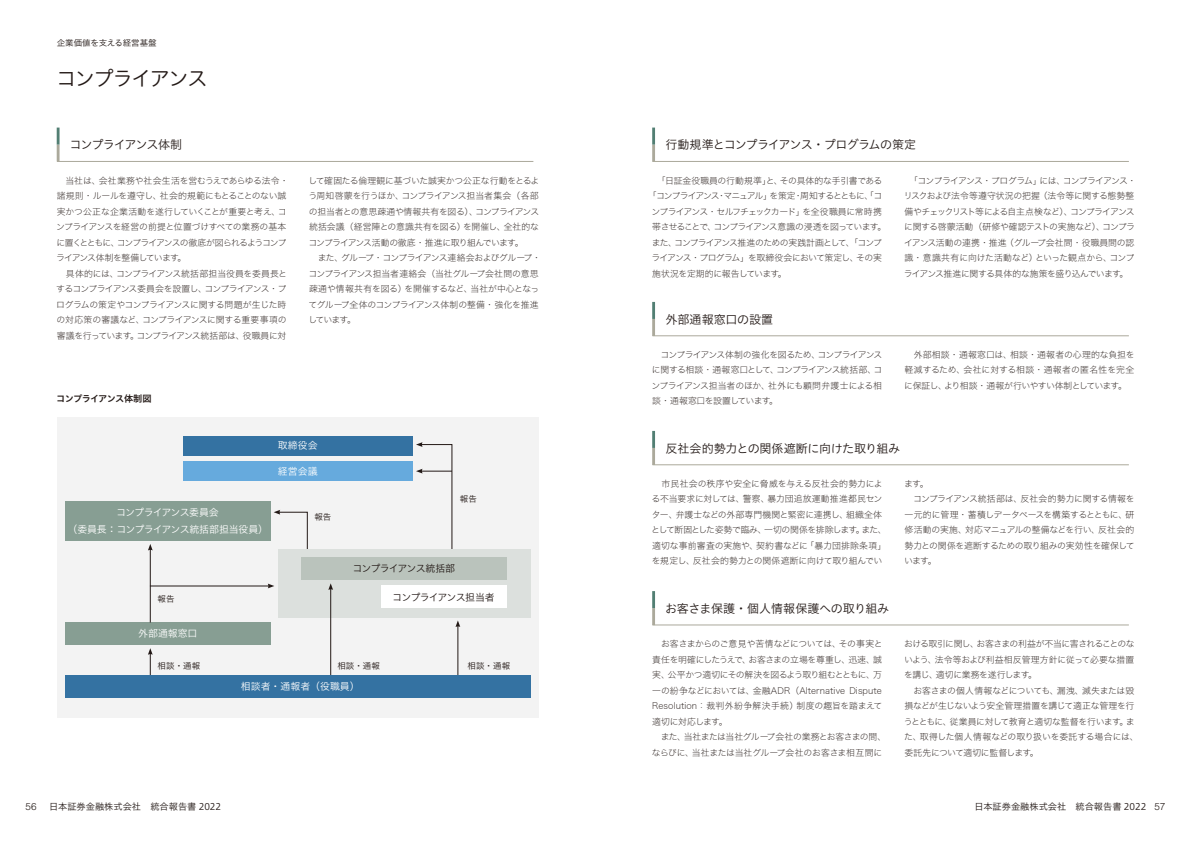
<style>
.page{position:relative;width:1191px;height:842px;background:#fff}
.page>*{position:absolute;margin:0;border:0;box-sizing:border-box;transform-origin:0 0}
.t1{font:20.6px "Hiragino UD Sans Std W3";letter-spacing:-.09em;color:#231916}
.t2{font:12px "Hiragino UD Sans Std W3";letter-spacing:-.025em;color:#231916}
.t3{font:12px "Hiragino UD Sans Std W3";letter-spacing:-.065em;color:#231916}
.t4{font:12px "Hiragino UD Sans Std W3";letter-spacing:-.085em;color:#231916}
.t5{font:12px "Hiragino UD Sans Std W3";color:#231916}
.t6{font:9.9px/17.4px "Hiragino UD Sans Std W3";letter-spacing:-.055em;color:#fff;text-align:center}
.t7{font:9.9px "Hiragino UD Sans Std W3";letter-spacing:-.015em;color:#fff}
.t8{font:9.9px "Hiragino UD Sans Std W3";letter-spacing:-.08em;color:#231916}
.t9{font:300 9.9px "Helvetica LT Std";color:#231916}
.t10{font:9.2px "Hiragino UD Sans Std W3";color:#231916}
.t11{font:9.2px "Hiragino UD Sans Std W6";letter-spacing:-.08em;color:#231916}
.t12{font:8.9px/15.5px "Hira Kaku Std N W1";letter-spacing:-.035em;color:#231916}
.t13{font:8.9px/15.5px "Hira Kaku Std N W1";letter-spacing:-.015em;color:#231916}
.t14{font:8.9px "Hira Kaku Std N W1";letter-spacing:-.115em;color:#231916}
.t15{font:8.9px "Hira Kaku Std N W1";letter-spacing:-.09em;color:#231916}
.t16{font:8.9px "Hira Kaku Std N W1";letter-spacing:-.095em;color:#231916}
.t17{font:8.9px "Hira Kaku Std N W1";letter-spacing:-.085em;color:#231916}
.t18{font:8.9px "Hira Kaku Std N W1";letter-spacing:-.075em;color:#231916}
.t19{font:8.5px "Hiragino UD Sans Std W3";color:#231916}
.s1{font-family:"Helvetica LT Std";font-weight:300;font-size:9.9px}
</style>
<div class="page">
<div style="left:57px;top:417px;width:481px;height:300px;background:#f3f3f3"></div>
<div style="left:278px;top:549px;width:252px;height:68px;background:#dce0dd"></div>
<hr style="left:57px;top:145px;width:3px;height:17px;background:#aba99b">
<hr style="left:57px;top:128px;width:3px;height:17px;background:#527f73">
<hr style="left:57px;top:161px;width:476px;height:1px;background:#aba99b">
<div style="left:183px;top:436px;width:229px;height:19px;background:#3472a2"></div>
<div style="left:183px;top:461px;width:229px;height:20px;background:#6ad"></div>
<div style="left:65px;top:501px;width:205px;height:39px;background:#879e93"></div>
<div style="left:301px;top:557px;width:205px;height:23px;background:#bac3bc"></div>
<div style="left:381px;top:586px;width:125px;height:22px;background:#fff"></div>
<div style="left:65px;top:622px;width:205px;height:23px;background:#879e93"></div>
<hr style="left:150px;top:653px;width:1px;height:39px;background:#231916">
<svg style="left:148px;top:648px;width:5px;height:7px"></svg>
<hr style="left:150px;top:549px;width:1px;height:73px;background:#231916">
<svg style="left:148px;top:544px;width:5px;height:6px"></svg>
<hr style="left:150px;top:586px;width:119px;height:1px;background:#231916">
<svg style="left:268px;top:510px;width:40px;height:79px"></svg>
<hr style="left:457px;top:625px;width:1px;height:61px;background:#231916">
<svg style="left:455px;top:620px;width:5px;height:7px"></svg>
<hr style="left:330px;top:588px;width:1px;height:104px;background:#231916">
<svg style="left:328px;top:583px;width:5px;height:7px"></svg>
<svg style="left:416px;top:442px;width:36px;height:107px"></svg>
<div style="left:65px;top:675px;width:465px;height:22px;background:#3472a2"></div>
<hr style="left:652px;top:145px;width:3px;height:17px;background:#aba99b">
<hr style="left:652px;top:128px;width:3px;height:17px;background:#527f73">
<hr style="left:652px;top:161px;width:476px;height:1px;background:#aba99b">
<hr style="left:652px;top:319px;width:3px;height:17px;background:#aba99b">
<hr style="left:652px;top:302px;width:3px;height:17px;background:#527f73">
<hr style="left:652px;top:336px;width:476px;height:1px;background:#aba99b">
<hr style="left:652px;top:448px;width:3px;height:17px;background:#aba99b">
<hr style="left:652px;top:431px;width:3px;height:17px;background:#527f73">
<hr style="left:652px;top:465px;width:476px;height:1px;background:#aba99b">
<hr style="left:652px;top:608px;width:3px;height:17px;background:#aba99b">
<hr style="left:652px;top:591px;width:3px;height:17px;background:#527f73">
<hr style="left:652px;top:625px;width:476px;height:1px;background:#aba99b">
<p class="t19" style="left:57px;top:37px;width:101px">企業価値を支える経営基盤</p>
<h1 class="t1" style="left:56px;top:63px;width:153px">コンプライアンス</h1>
<h2 class="t4" style="left:69px;top:136px;width:114px">コンプライアンス体制</h2>
<p class="t12" style="left:56px;top:172px;width:234px">　当社は、会社業務や社会生活を営むうえであらゆる法令・諸規則・ルールを遵守し、社会的規範にもとることのない誠実かつ公正な企業活動を遂行していくことが重要と考え、コンプライアンスを経営の前提と位置づけすべての業務の基本に置くとともに、コンプライアンスの徹底が図られるようコンプライアンス体制を整備しています。<br>　具体的には、コンプライアンス統括部担当役員を委員長とするコンプライアンス委員会を設置し、コンプライアンス・プログラムの策定やコンプライアンスに関する問題が生じた時の対応策の審議など、コンプライアンスに関する重要事項の審議を行っています。コンプライアンス統括部は、役職員に対</p>
<p class="t12" style="left:308px;top:172px;width:234px">して確固たる倫理観に基づいた誠実かつ公正な行動をとるよう周知啓蒙を行うほか、コンプライアンス担当者集会（各部の担当者との意思疎通や情報共有を図る）、コンプライアンス統括会議（経営陣との意識共有を図る）を開催し、全社的なコンプライアンス活動の徹底・推進に取り組んでいます。<br>　また、グループ・コンプライアンス連絡会およびグループ・コンプライアンス担当者連絡会（当社グループ会社間の意思疎通や情報共有を図る）を開催するなど、当社が中心となってグループ全体のコンプライアンス体制の整備・強化を推進しています。</p>
<p class="t11" style="left:56px;top:392px;width:97px">コンプライアンス体制図</p>
<p class="t6" style="left:67px;top:503px;width:202px">コンプライアンス委員会<br>（委員長：コンプライアンス統括部担当役員）</p>
<p class="t7" style="left:278px;top:438px;width:41px">取締役会</p>
<p class="t7" style="left:278px;top:464px;width:41px">経営会議</p>
<p class="t19" style="left:314px;top:511px;width:19px">報告</p>
<p class="t19" style="left:158px;top:593px;width:19px">報告</p>
<p class="t19" style="left:460px;top:493px;width:19px">報告</p>
<p class="t8" style="left:352px;top:561px;width:104px">コンプライアンス統括部</p>
<p class="t8" style="left:392px;top:589px;width:104px">コンプライアンス担当者</p>
<p class="t7" style="left:138px;top:626px;width:61px">外部通報窓口</p>
<p class="t19" style="left:158px;top:660px;width:44px">相談・通報</p>
<p class="t19" style="left:337px;top:660px;width:44px">相談・通報</p>
<p class="t19" style="left:467px;top:660px;width:44px">相談・通報</p>
<p class="t7" style="left:241px;top:679px;width:120px">相談者・通報者（役職員）</p>
<h2 class="t3" style="left:665px;top:136px;width:252px">行動規準とコンプライアンス・プログラムの策定</h2>
<p class="t12" style="left:652px;top:172px;width:232px">　「日証金役職員の行動規準」と、その具体的な手引書である</p>
<p class="t14" style="left:648px;top:189px;width:236px">「コンプライアンス・マニュアル」を策定・周知するとともに、「コ</p>
<p class="t17" style="left:651px;top:205px;width:232px">ンプライアンス・セルフチェックカード」を全役職員に常時携</p>
<p class="t15" style="left:652px;top:220px;width:236px">帯させることで、コンプライアンス意識の浸透を図っています。</p>
<p class="t16" style="left:651px;top:236px;width:232px">また、コンプライアンス推進のための実践計画として、「コンプ</p>
<p class="t18" style="left:651px;top:251px;width:232px">ライアンス・プログラム」を取締役会において策定し、その実</p>
<p class="t12" style="left:652px;top:265px;width:136px">施状況を定期的に報告しています。</p>
<h2 class="t5" style="left:665px;top:310px;width:109px">外部通報窓口の設置</h2>
<p class="t12" style="left:903px;top:172px;width:234px">　「コンプライアンス・プログラム」には、コンプライアンス・リスクおよび法令等遵守状況の把握（法令等に関する態勢整備やチェックリスト等による自主点検など）、コンプライアンスに関する啓蒙活動（研修や確認テストの実施など）、コンプライアンス活動の連携・推進（グループ会社間・役職員間の認識・意識共有に向けた活動など）といった観点から、コンプライアンス推進に関する具体的な施策を盛り込んでいます。</p>
<p class="t12" style="left:651px;top:346px;width:232px;text-align:justify">　コンプライアンス体制の強化を図るため、コンプライアンスに関する相談・通報窓口として、コンプライアンス統括部、コンプライアンス担当者のほか、社外にも顧問弁護士による相談・通報窓口を設置しています。</p>
<p class="t12" style="left:904px;top:346px;width:232px;text-align:justify">　外部相談・通報窓口は、相談・通報者の心理的な負担を軽減するため、会社に対する相談・通報者の匿名性を完全に保証し、より相談・通報が行いやすい体制としています。</p>
<h2 class="t2" style="left:665px;top:439px;width:236px">反社会的勢力との関係遮断に向けた取り組み</h2>
<p class="t13" style="left:651px;top:475px;width:237px">　市民社会の秩序や安全に脅威を与える反社会的勢力による不当要求に対しては、警察、暴力団追放運動推進都民センター、弁護士などの外部専門機関と緊密に連携し、組織全体として断固とした姿勢で臨み、一切の関係を排除します。また、適切な事前審査の実施や、契約書などに「暴力団排除条項」を規定し、反社会的勢力との関係遮断に向けて取り組んでい</p>
<p class="t12" style="left:904px;top:475px;width:232px">ます。<br>　コンプライアンス統括部は、反社会的勢力に関する情報を一元的に管理・蓄積しデータベースを構築するとともに、研修活動の実施、対応マニュアルの整備などを行い、反社会的勢力との関係を遮断するための取り組みの実効性を確保しています。</p>
<h2 class="t2" style="left:665px;top:599px;width:225px">お客さま保護・個人情報保護への取り組み</h2>
<p class="t12" style="left:652px;top:636px;width:236px">　お客さまからのご意見や苦情などについては、その事実と責任を明確にしたうえで、お客さまの立場を尊重し、迅速、誠実、公平かつ適切にその解決を図るよう取り組むとともに、万一の紛争などにおいては、金融ADR（Alternative Dispute<br>Resolution：裁判外紛争解決手続）制度の趣旨を踏まえて適切に対応します。<br>　また、当社または当社グループ会社の業務とお客さまの間、ならびに、当社または当社グループ会社のお客さま相互間に</p>
<p class="t12" style="left:904px;top:636px;width:236px">おける取引に関し、お客さまの利益が不当に害されることのないよう、法令等および利益相反管理方針に従って必要な措置を講じ、適切に業務を遂行します。<br>　お客さまの個人情報などについても、漏洩、滅失または毀損などが生じないよう安全管理措置を講じて適正な管理を行うとともに、従業員に対して教育と適切な監督を行います。また、取得した個人情報などの取り扱いを委託する場合には、委託先について適切に監督します。</p>
<p class="t9" style="left:26px;top:801px;width:13px">56</p>
<p class="t10" style="left:49px;top:800px;width:173px">日本証券金融株式会社　統合報告書 2022</p>
<p class="t10" style="left:974px;top:800px;width:192px">日本証券金融株式会社　統合報告書 2022 <span class="s1">57</span></p>
</div>
